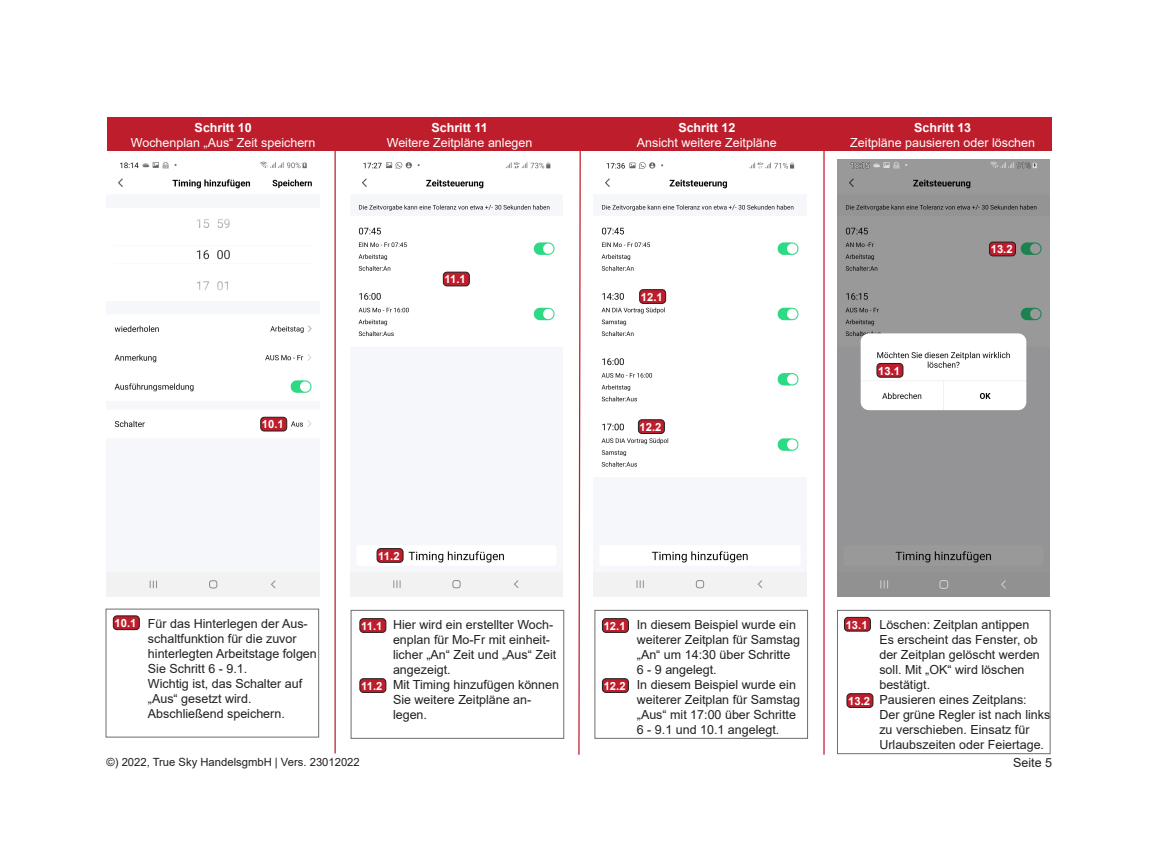
<style>
.page{position:relative;width:1159px;height:851px;background:#fff}
.page>*{position:absolute;margin:0;border:0;box-sizing:border-box;transform-origin:0 0}
.t1{font:12.5px/15px "Arial";color:#231f20}
.t2{font:12.5px "Arial";color:#fff}
.t3{font:700 12.5px "Arial";color:#fff}
.t4{font:700 11.25px "Arial";color:#fff}
.t5{font:11.25px "Arial";color:#231f20}
</style>
<div class="page">
<div style="left:107px;top:117px;width:944px;height:34px;background:#be1d2c"></div>
<img style="left:837px;top:159px;width:212px;height:437px">
<img style="left:107px;top:161px;width:212px;height:435px">
<img style="left:350px;top:161px;width:213px;height:435px">
<img style="left:594px;top:162px;width:212px;height:434px">
<div style="left:106px;top:609px;width:213px;height:128px;border:1px solid #6c6d70"></div>
<div style="left:113px;top:615px;width:26px;height:14px;background:#be1d2c;border-radius:4px"></div>
<div style="left:113px;top:615px;width:26px;height:14px;border:1px solid #231f20;border-radius:4px"></div>
<div style="left:351px;top:610px;width:213px;height:128px;border:1px solid #6c6d70"></div>
<div style="left:595px;top:610px;width:212px;height:128px;border:1px solid #6c6d70"></div>
<div style="left:837px;top:610px;width:213px;height:143px;border:1px solid #6c6d70"></div>
<div style="left:261px;top:417px;width:26px;height:14px;background:#be1d2c;border-radius:4px"></div>
<div style="left:261px;top:417px;width:26px;height:14px;border:1px solid #231f20;border-radius:4px"></div>
<div style="left:443px;top:272px;width:26px;height:14px;background:#be1d2c;border-radius:4px"></div>
<div style="left:443px;top:272px;width:26px;height:14px;border:1px solid #231f20;border-radius:4px"></div>
<div style="left:377px;top:548px;width:26px;height:14px;background:#be1d2c;border-radius:4px"></div>
<div style="left:377px;top:548px;width:26px;height:14px;border:1px solid #231f20;border-radius:4px"></div>
<div style="left:360px;top:618px;width:26px;height:14px;background:#be1d2c;border-radius:4px"></div>
<div style="left:360px;top:618px;width:26px;height:14px;border:1px solid #231f20;border-radius:4px"></div>
<div style="left:360px;top:678px;width:26px;height:14px;background:#be1d2c;border-radius:4px"></div>
<div style="left:360px;top:678px;width:26px;height:14px;border:1px solid #231f20;border-radius:4px"></div>
<div style="left:602px;top:618px;width:26px;height:14px;background:#be1d2c;border-radius:4px"></div>
<div style="left:602px;top:618px;width:26px;height:14px;border:1px solid #231f20;border-radius:4px"></div>
<div style="left:602px;top:678px;width:26px;height:14px;background:#be1d2c;border-radius:4px"></div>
<div style="left:602px;top:678px;width:26px;height:14px;border:1px solid #231f20;border-radius:4px"></div>
<div style="left:639px;top:289px;width:26px;height:14px;background:#be1d2c;border-radius:4px"></div>
<div style="left:639px;top:289px;width:27px;height:14px;border:1px solid #231f20;border-radius:4px"></div>
<div style="left:638px;top:419px;width:26px;height:14px;background:#be1d2c;border-radius:4px"></div>
<div style="left:638px;top:419px;width:26px;height:14px;border:1px solid #231f20;border-radius:4px"></div>
<div style="left:844px;top:617px;width:26px;height:14px;background:#be1d2c;border-radius:4px"></div>
<div style="left:844px;top:617px;width:26px;height:14px;border:1px solid #231f20;border-radius:4px"></div>
<div style="left:877px;top:363px;width:26px;height:14px;background:#be1d2c;border-radius:4px"></div>
<div style="left:877px;top:363px;width:26px;height:14px;border:1px solid #231f20;border-radius:4px"></div>
<div style="left:847px;top:693px;width:26px;height:14px;background:#be1d2c;border-radius:4px"></div>
<div style="left:847px;top:693px;width:26px;height:14px;border:1px solid #231f20;border-radius:4px"></div>
<div style="left:989px;top:242px;width:26px;height:14px;background:#be1d2c;border-radius:4px"></div>
<div style="left:989px;top:242px;width:26px;height:14px;border:1px solid #231f20;border-radius:4px"></div>
<hr style="left:334px;top:150px;width:2px;height:603px;background:#be1d2c">
<svg style="left:578px;top:151px;width:3px;height:604px"></svg>
<hr style="left:823px;top:150px;width:1px;height:604px;background:#be1d2c">
<p class="t3" style="left:195px;top:119px;width:58px">Schritt 10</p>
<p class="t2" style="left:131px;top:134px;width:186px">Wochenplan „Aus“ Zeit speichern</p>
<p class="t4" style="left:262px;top:416px;width:23px">10.1</p>
<p class="t3" style="left:431px;top:119px;width:58px">Schritt 11</p>
<p class="t2" style="left:387px;top:134px;width:147px">Weitere Zeitpläne anlegen</p>
<p class="t4" style="left:444px;top:271px;width:23px">11.1</p>
<p class="t4" style="left:378px;top:548px;width:23px">11.2</p>
<p class="t3" style="left:678px;top:119px;width:58px">Schritt 12</p>
<p class="t2" style="left:637px;top:134px;width:141px">Ansicht weitere Zeitpläne</p>
<p class="t4" style="left:641px;top:289px;width:23px">12.1</p>
<p class="t4" style="left:639px;top:419px;width:23px">12.2</p>
<p class="t3" style="left:914px;top:119px;width:58px">Schritt 13</p>
<p class="t2" style="left:850px;top:134px;width:186px">Zeitpläne pausieren oder löschen</p>
<p class="t4" style="left:878px;top:363px;width:23px">13.1</p>
<p class="t4" style="left:990px;top:241px;width:23px">13.2</p>
<p class="t1" style="left:148px;top:615px;width:170px">Für das Hinterlegen der Aus&shy;schaltfunktion für die zuvor hinterlegten Arbeitstage folgen<br>Sie Schritt 6 - 9.1.<br>Wichtig ist, das Schalter auf „Aus“ gesetzt wird.<br>Abschließend speichern.</p>
<p class="t4" style="left:115px;top:615px;width:23px">10.1</p>
<p class="t1" style="left:393px;top:616px;width:168px">Hier wird ein erstellter Woch&shy;enplan für Mo-Fr mit einheit&shy;licher „An“ Zeit und „Aus“ Zeit angezeigt.<br>Mit Timing hinzufügen können<br>Sie weitere Zeitpläne an&shy;legen.</p>
<p class="t1" style="left:637px;top:616px;width:165px">In diesem Beispiel wurde ein weiterer Zeitplan für Samstag „An“ um 14:30 über Schritte<br>6 - 9 angelegt.<br>In diesem Beispiel wurde ein weiterer Zeitplan für Samstag „Aus“ mit 17:00 über Schritte<br>6 - 9.1 und 10.1 angelegt.</p>
<p class="t1" style="left:879px;top:616px;width:172px">Löschen: Zeitplan antippen<br>Es erscheint das Fenster, ob der Zeitplan gelöscht werden soll. Mit „OK“ wird löschen bestätigt.<br>Pausieren eines Zeitplans:<br>Der grüne Regler ist nach links zu verschieben. Einsatz für<br>Urlaubszeiten oder Feiertage.</p>
<p class="t4" style="left:845px;top:616px;width:23px">13.1</p>
<p class="t4" style="left:361px;top:618px;width:23px">11.1</p>
<p class="t4" style="left:604px;top:618px;width:23px">12.1</p>
<p class="t4" style="left:361px;top:678px;width:23px">11.2</p>
<p class="t4" style="left:604px;top:678px;width:23px">12.2</p>
<p class="t4" style="left:848px;top:693px;width:23px">13.2</p>
<p class="t5" style="left:107px;top:753px;width:255px">©) 2022, True Sky HandelsgmbH | Vers. 23012022</p>
<p class="t1" style="left:1013px;top:754px;width:40px">Seite 5</p>
</div>
